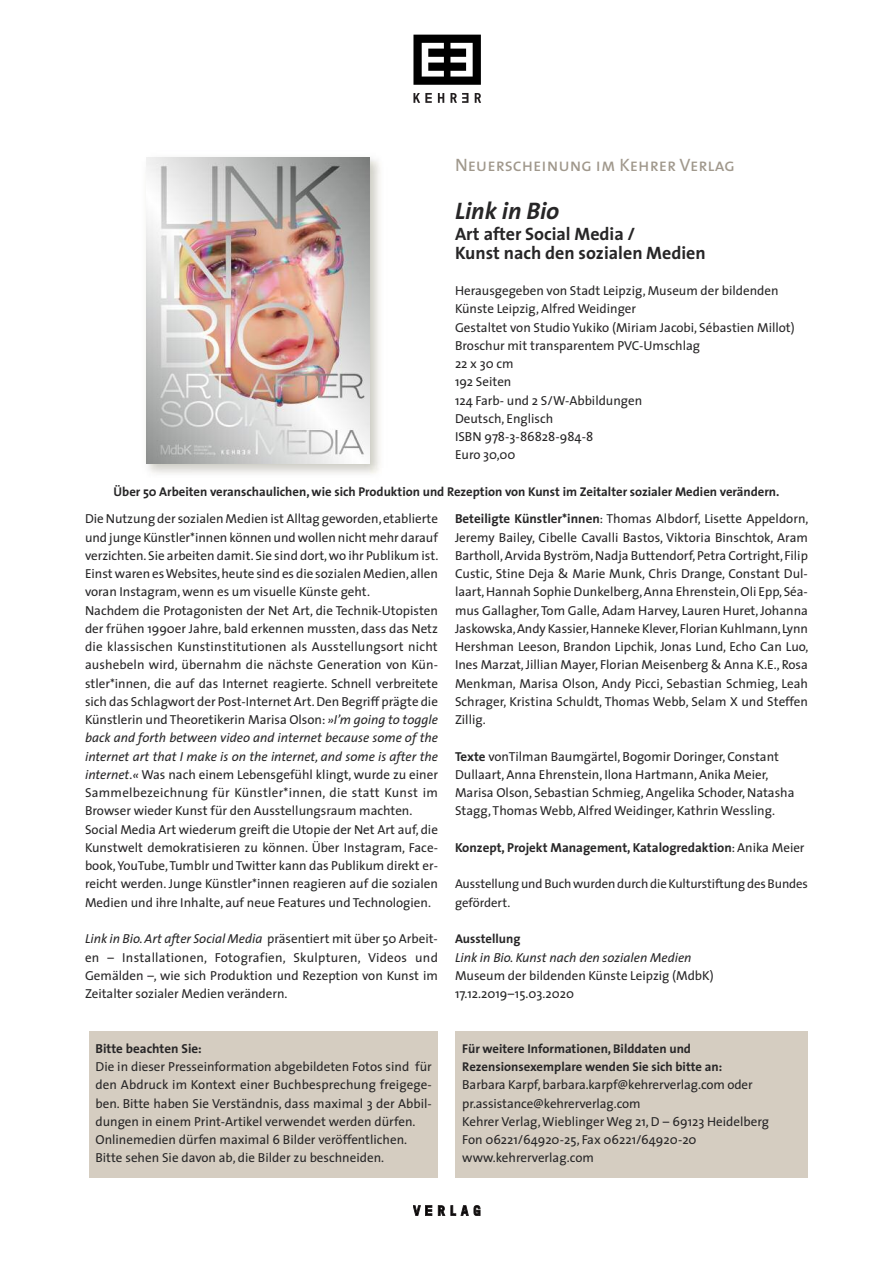
<style>
.page{position:relative;width:893px;height:1263px;background:#fff}
.page>*{position:absolute;margin:0;border:0;box-sizing:border-box;transform-origin:0 0}
.t1{font:italic 700 24px "The Sans";color:#272627}
.t2{font:700 18px/18.3px "The Sans";color:#272627}
.t3{font:18px "The Sans Caps";color:#a0988c}
.t4{font:13.05px/18.3px "The Sans";color:#272627}
.t5{font:700 13.05px "The Sans";color:#272627}
.t6{font:italic 13.05px "The Sans";color:#272627}
.t7{font:700 12.75px/18.3px "The Sans";color:#272627}
.t8{font:12.75px/18.3px "The Sans";letter-spacing:-.01em;color:#272627}
.s1{font-style:italic}
.s2{font-weight:700}
.s3{font-weight:400}
</style>
<div class="page">
<svg style="left:475px;top:93px;width:6px;height:10px"></svg>
<svg style="left:413px;top:93px;width:19px;height:10px"></svg>
<svg style="left:438px;top:93px;width:6px;height:10px"></svg>
<svg style="left:450px;top:93px;width:18px;height:10px"></svg>
<svg style="left:413px;top:35px;width:68px;height:50px"></svg>
<svg style="left:438px;top:1205px;width:7px;height:11px"></svg>
<svg style="left:451px;top:1205px;width:29px;height:11px"></svg>
<svg style="left:413px;top:1205px;width:19px;height:11px"></svg>
<div style="left:455px;top:1032px;width:353px;height:146px;background:#d5cdc1"></div>
<img style="left:146px;top:157px;width:224px;height:306px">
<div style="left:89px;top:1032px;width:349px;height:146px;background:#d5cdc1"></div>
<h2 class="t3" style="left:455px;top:159px;width:281px">Neuerscheinung im Kehrer Verlag</h2>
<h1 class="t1" style="left:455px;top:201px;width:106px">Link in Bio</h1>
<h2 class="t2" style="left:455px;top:227px;width:252px">Art after Social Media /<br>Kunst nach den sozialen Medien</h2>
<p class="t4" style="left:455px;top:283px;width:341px">Herausgegeben von Stadt Leipzig, Museum der bildenden<br>Künste Leipzig, Alfred Weidinger<br>Gestaltet von Studio Yukiko (Miriam Jacobi, Sébastien Millot)<br>Broschur mit transparentem PVC-Umschlag<br>22x30cm<br>192 Seiten<br>124 Farb- und 2 S/W-Abbildungen<br>Deutsch, Englisch<br>ISBN 978-3-86828-984-8<br>Euro 30,00</p>
<p class="t7" style="left:113px;top:484px;width:668px">Über 50 Arbeiten veranschaulichen, wie sich Produktion und Rezeption von Kunst im Zeitalter sozialer Medien verändern.</p>
<p class="t4" style="left:85px;top:511px;width:355px">Die Nutzung der sozialen Medien ist Alltag geworden,etablierte und junge Künstler*innen können undwollen nicht mehr darauf verzichten. Sie arbeiten damit. Sie sind dort,wo ihr Publikum ist.<br>Einst waren esWebsites,heute sind es die sozialen Medien,allen voran Instagram, wenn es um visuelle Künste geht.<br>Nachdem die Protagonisten der Net Art, die Technik-Utopisten der frühen 1990er Jahre, bald erkennen mussten, dass das Netz die klassischen Kunstinstitutionen als Ausstellungsort nicht aushebeln wird, übernahm die nächste Generation von Kün&shy;stler*innen, die auf das Internet reagierte. Schnell verbreitete sich das Schlagwort der Post-Internet Art.Den Begriff prägte die Künstlerin und Theoretikerin Marisa Olson: <span class="s1">»I’m going to toggle back and forth between video and internet because some of the internet art that I make is on the internet, and some is after the internet.«</span> Was nach einem Lebensgefühl klingt, wurde zu einer Sammelbezeichnung für Künstler*innen, die statt Kunst im Browser wieder Kunst für den Ausstellungsraum machten.<br>Social Media Art wiederum greift die Utopie der Net Art auf, die Kunstwelt demokratisieren zu können. Über Instagram, Face&shy;book,YouTube,Tumblr und Twitter kann das Publikum direkt er&shy;reicht werden. Junge Künstler*innen reagieren auf die sozialen Medien und ihre Inhalte, auf neue Features und Technologien.</p>
<p class="t4" style="left:85px;top:931px;width:354px;text-align:justify"><span class="s1">Link in Bio.Art after Social Media</span> präsentiert mit über 50 Arbeit&shy;en – Installationen, Fotografien, Skulpturen, Videos und Gemälden –, wie sich Produktion und Rezeption von Kunst im Zeitalter sozialer Medien verändern.</p>
<p class="t4" style="left:455px;top:511px;width:355px;text-align:justify"><span class="s2">Beteiligte Künstler*innen</span>: Thomas Albdorf, Lisette Appeldorn, Jeremy Bailey, Cibelle Cavalli Bastos, Viktoria Binschtok, Aram Bartholl,Arvida Byström,Nadja Buttendorf,Petra Cortright, Filip Custic, Stine Deja &amp; Marie Munk, Chris Drange, Constant Dul&shy;laart,Hannah Sophie Dunkelberg,Anna Ehrenstein,Oli Epp,Séa&shy;mus Gallagher,Tom Galle, Adam Harvey, Lauren Huret, Johanna Jaskowska,AndyKassier,HannekeKlever,FlorianKuhlmann,Lynn Hershman Leeson, Brandon Lipchik, Jonas Lund, Echo Can Luo, Ines Marzat,Jillian Mayer, Florian Meisenberg &amp; Anna K.E., Rosa Menkman, Marisa Olson, Andy Picci, Sebastian Schmieg, Leah Schrager, Kristina Schuldt, Thomas Webb, Selam X und Steffen Zillig.</p>
<p class="t4" style="left:455px;top:748px;width:341px"><span class="s2">Texte</span> vonTilman Baumgärtel, Bogomir Doringer, Constant Dullaart, Anna Ehrenstein, Ilona Hartmann, Anika Meier, Marisa Olson, Sebastian Schmieg, Angelika Schoder, Natasha Stagg,Thomas Webb, Alfred Weidinger, Kathrin Wessling.</p>
<p class="t5" style="left:455px;top:842px;width:351px">Konzept, Projekt Management, Katalogredaktion<span class="s3">: Anika Meier</span></p>
<p class="t8" style="left:455px;top:876px;width:354px">Ausstellungund BuchwurdendurchdieKulturstiftung des Bundes gefördert.</p>
<p class="t7" style="left:455px;top:931px;width:67px">Ausstellung</p>
<p class="t6" style="left:455px;top:952px;width:238px">Link in Bio. Kunst nach den sozialen Medien</p>
<p class="t4" style="left:455px;top:967px;width:260px">Museum der bildenden Künste Leipzig (MdbK)<br>17.12.2019–15.03.2020</p>
<p class="t5" style="left:95px;top:1043px;width:108px">Bitte beachten Sie:</p>
<p class="t4" style="left:95px;top:1059px;width:338px">Die in dieser Presseinformation abgebildeten Fotos sind für den Abdruck im Kontext einer Buchbesprechung freigege&shy;ben. Bitte haben Sie Verständnis, dass maximal 3 der Abbil&shy;dungen in einem Print-Artikel verwendet werden dürfen.<br>Onlinemedien dürfen maximal 6 Bilder veröffentlichen.<br>Bitte sehen Sie davon ab, die Bilder zu beschneiden.</p>
<p class="t7" style="left:462px;top:1040px;width:261px">Für weitere Informationen, Bilddaten und<br>Rezensionsexemplare wenden Sie sich bitte an:</p>
<p class="t4" style="left:462px;top:1077px;width:308px">Barbara Karpf, barbara.karpf@kehrerverlag.com oder pr.assistance@kehrerverlag.com<br>Kehrer Verlag,Wieblinger Weg 21, D – 69123 Heidelberg Fon 06221/64920-25, Fax 06221/64920-20 www.kehrerverlag.com</p>
</div>
